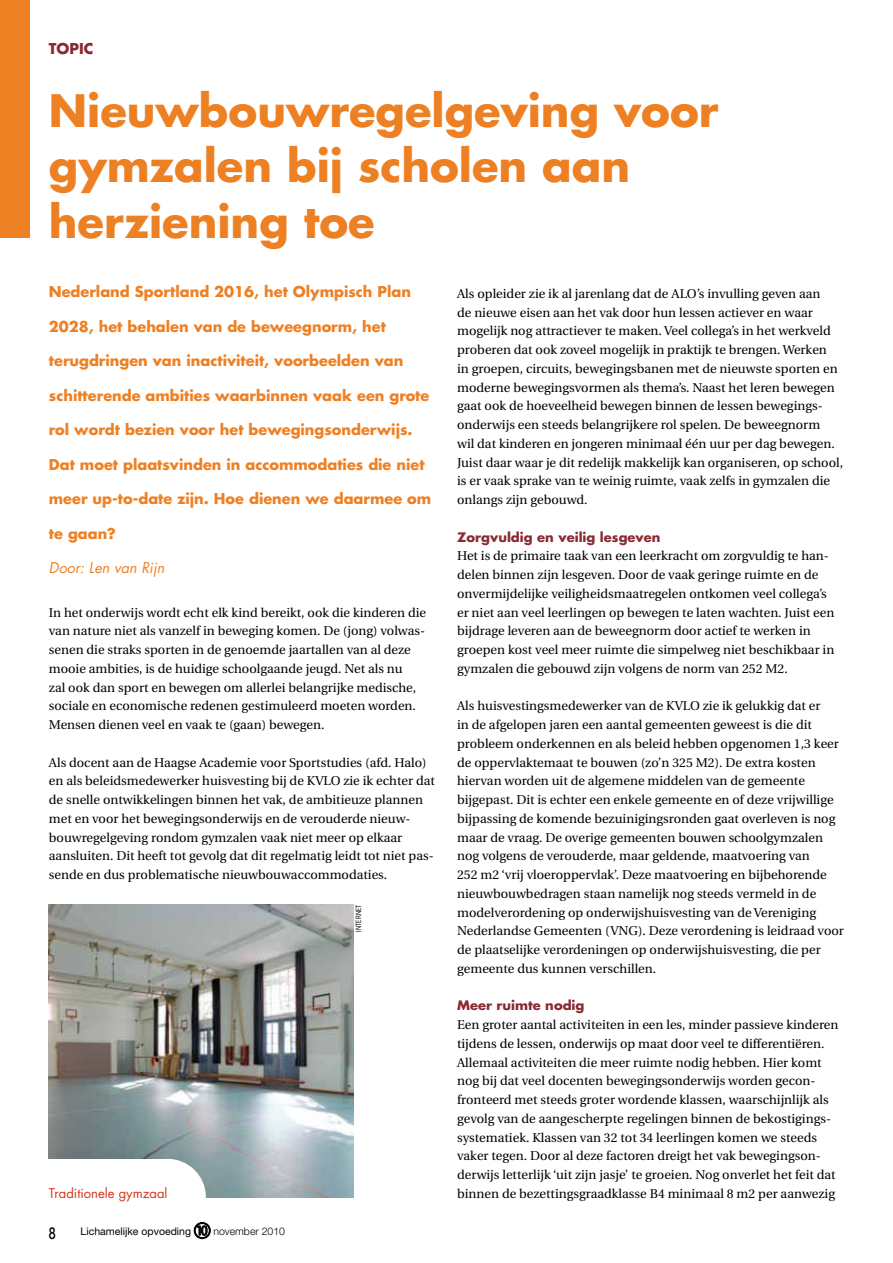
<style>
.page{position:relative;width:893px;height:1263px;background:#fff}
.page>*{position:absolute;margin:0;border:0;box-sizing:border-box;transform-origin:0 0}
.t1{font:700 43.5px/55.5px "Futura";color:#ee8024}
.t2{font:500 16.5px "Helvetica Neue";color:#000;scale:.75 1}
.t3{font:700 14.55px "Futura";color:#ee8024}
.t4{font:italic 14.55px "Futura";color:#ee8024}
.t5{font:700 14.55px "Futura";color:#8a2932}
.t6{font:13.05px "Futura";color:#d4351a}
.t7{font:12.75px/18.8px "Utopia";color:#000}
.t8{font:700 12.75px "Futura";color:#8a2932}
.t9{font:10.5px "Helvetica Neue";color:#000}
.t10{font:7.5px "Imago";letter-spacing:.025em;color:#000;scale:.8 1}
.s1{font-family:"European Pi One";font-size:16.5px}
.s2{font-weight:300}
</style>
<div class="page">
<img style="left:49px;top:905px;width:304px;height:293px">
<div style="left:0;top:0;width:30px;height:238px;background:#ee8024"></div>
<div style="left:44px;top:1159px;width:124px;height:44px;background:#fff"></div>
<svg style="left:168px;top:1159px;width:43px;height:80px"></svg>
<p class="t5" style="left:49px;top:39px;width:46px">TOPIC</p>
<h1 class="t1" style="left:49px;top:82px;width:671px">Nieuwbouwregelgeving voor gymzalen bij scholen aan herziening toe</h1>
<p class="t3" style="left:49px;top:282px;width:364px">Nederland Sportland 2016, het Olympisch Plan</p>
<p class="t3" style="left:49px;top:316px;width:339px">2028, het behalen van de beweegnorm, het</p>
<p class="t3" style="left:49px;top:351px;width:356px">terugdringen van inactiviteit, voorbeelden van</p>
<p class="t3" style="left:49px;top:385px;width:382px">schitterende ambities waarbinnen vaak een grote</p>
<p class="t3" style="left:49px;top:420px;width:365px">rol wordt bezien voor het bewegingsonderwijs.</p>
<p class="t3" style="left:49px;top:454px;width:377px">Dat moet plaatsvinden in accommodaties die niet</p>
<p class="t3" style="left:49px;top:489px;width:384px">meer up-to-date zijn. Hoe dienen we daarmee om</p>
<p class="t3" style="left:49px;top:523px;width:69px">te gaan?</p>
<p class="t4" style="left:49px;top:558px;width:117px">Door: Len van Rijn</p>
<p class="t7" style="left:49px;top:603px;width:379px">In het onderwijs wordt echt elk kind bereikt, ook die kinderen die van nature niet als vanzelf in beweging komen. De (jong) volwas&shy;senen die straks sporten in de genoemde jaartallen van al deze mooie ambities, is de huidige schoolgaande jeugd. Net als nu<br>zal ook dan sport en bewegen om allerlei belangrijke medische, sociale en economische redenen gestimuleerd moeten worden.<br>Mensen dienen veel en vaak te (gaan) bewegen.</p>
<p class="t7" style="left:49px;top:753px;width:387px">Als docent aan de Haagse Academie voor Sportstudies (afd. Halo) en als beleidsmedewerker huisvesting bij de KVLO zie ik echter dat de snelle ontwikkelingen binnen het vak, de ambitieuze plannen met en voor het bewegingsonderwijs en de verouderde nieuw&shy;bouwregelgeving rondom gymzalen vaak niet meer op elkaar aansluiten. Dit heeft tot gevolg dat dit regelmatig leidt tot niet pas&shy;sende en dus problematische nieuwbouwaccommodaties.</p>
<p class="t10" style="left:354px;top:932px;width:35px;rotate:-90deg">internet</p>
<p class="t6" style="left:49px;top:1185px;width:120px">Traditionele gymzaal</p>
<p class="t2" style="left:49px;top:1223px;width:11px">8</p>
<p class="t9" style="left:81px;top:1225px;width:206px">Lichamelijke opvoeding <span class="s1">j</span> <span class="s2">november 2010</span></p>
<p class="t7" style="left:457px;top:284px;width:387px">Als opleider zie ik al jarenlang dat de ALO’s invulling geven aan<br>de nieuwe eisen aan het vak door hun lessen actiever en waar mogelijk nog attractiever te maken. Veel collega’s in het werkveld proberen dat ook zoveel mogelijk in praktijk te brengen. Werken<br>in groepen, circuits, bewegingsbanen met de nieuwste sporten en moderne bewegingsvormen als thema’s. Naast het leren bewegen gaat ook de hoeveelheid bewegen binnen de lessen bewegings&shy;onderwijs een steeds belangrijkere rol spelen. De beweegnorm<br>wil dat kinderen en jongeren minimaal één uur per dag bewegen.<br>Juist daar waar je dit redelijk makkelijk kan organiseren, op school, is er vaak sprake van te weinig ruimte, vaak zelfs in gymzalen die onlangs zijn gebouwd.</p>
<p class="t8" style="left:457px;top:528px;width:205px">Zorgvuldig en veilig lesgeven</p>
<p class="t7" style="left:457px;top:547px;width:379px">Het is de primaire taak van een leerkracht om zorgvuldig te han&shy;delen binnen zijn lesgeven. Door de vaak geringe ruimte en de onvermijdelijke veiligheidsmaatregelen ontkomen veel collega’s er niet aan veel leerlingen op bewegen te laten wachten. Juist een bijdrage leveren aan de beweegnorm door actief te werken in groepen kost veel meer ruimte die simpelweg niet beschikbaar in gymzalen die gebouwd zijn volgens de norm van 252 M2.</p>
<p class="t7" style="left:457px;top:697px;width:388px">Als huisvestingsmedewerker van de KVLO zie ik gelukkig dat er<br>in de afgelopen jaren een aantal gemeenten geweest is die dit probleem onderkennen en als beleid hebben opgenomen 1,3 keer de oppervlaktemaat te bouwen (zo’n 325 M2). De extra kosten hiervan worden uit de algemene middelen van de gemeente bijgepast. Dit is echter een enkele gemeente en of deze vrijwillige bijpassing de komende bezuinigingsronden gaat overleven is nog maar de vraag. De overige gemeenten bouwen schoolgymzalen nog volgens de verouderde, maar geldende, maatvoering van<br>252 m2 ‘vrij vloeroppervlak’. Deze maatvoering en bijbehorende nieuwbouwbedragen staan namelijk nog steeds vermeld in de modelverordening op onderwijshuisvesting van de Vereniging Nederlandse Gemeenten (VNG). Deze verordening is leidraad voor de plaatselijke verordeningen op onderwijshuisvesting, die per gemeente dus kunnen verschillen.</p>
<p class="t8" style="left:457px;top:997px;width:129px">Meer ruimte nodig</p>
<p class="t7" style="left:457px;top:1016px;width:383px">Een groter aantal activiteiten in een les, minder passieve kinderen tijdens de lessen, onderwijs op maat door veel te differentiëren.<br>Allemaal activiteiten die meer ruimte nodig hebben. Hier komt nog bij dat veel docenten bewegingsonderwijs worden gecon&shy;fronteerd met steeds groter wordende klassen, waarschijnlijk als gevolg van de aangescherpte regelingen binnen de bekostigings&shy;systematiek. Klassen van 32 tot 34 leerlingen komen we steeds vaker tegen. Door al deze factoren dreigt het vak bewegingson&shy;derwijs letterlijk ‘uit zijn jasje’ te groeien. Nog onverlet het feit dat binnen de bezettingsgraadklasse B4 minimaal 8 m2 per aanwezig</p>
</div>
